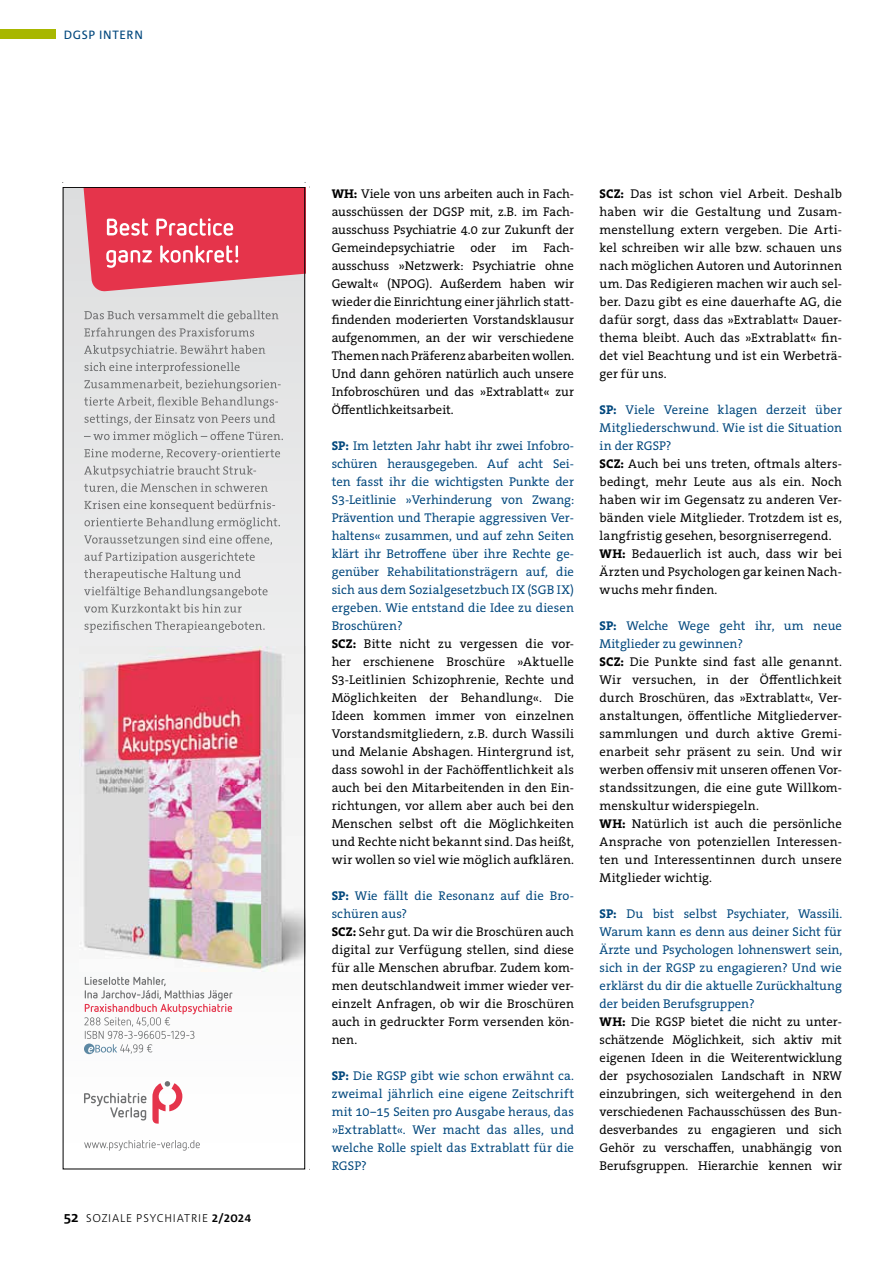
<style>
.page{position:relative;width:893px;height:1263px;background:#fff}
.page>*{position:absolute;margin:0;border:0;box-sizing:border-box;transform-origin:0 0}
.t1{font:12.75px/18px "The Serif Office";color:#000}
.t2{font:12.75px/18px "The Serif Office";letter-spacing:.005em;color:#00477d;text-align:justify}
.t3{font:12px "Corpid C1";letter-spacing:.055em;color:#00477d}
.t4{font:300 11.25px "Corpid C1";letter-spacing:.07em;color:#000}
.s1{font-weight:700;font-size:13.5px}
.s2{font-weight:700}
.s3{font-weight:700;color:#00477d}
.s4{color:#00477d}
</style>
<div class="page">
<div style="left:0;top:29px;width:55px;height:10px;background:#a8b700"></div>
<svg style="left:65px;top:189px;width:238px;height:962px"></svg>
<svg style="left:152px;top:1081px;width:30px;height:43px"></svg>
<svg style="left:84px;top:1093px;width:62px;height:27px"></svg>
<svg style="left:84px;top:1140px;width:116px;height:10px"></svg>
<img style="left:80px;top:646px;width:223px;height:325px">
<svg style="left:84px;top:310px;width:195px;height:12px"></svg>
<svg style="left:84px;top:328px;width:197px;height:63px"></svg>
<svg style="left:84px;top:397px;width:199px;height:63px"></svg>
<svg style="left:84px;top:466px;width:184px;height:28px"></svg>
<svg style="left:84px;top:500px;width:196px;height:29px"></svg>
<svg style="left:84px;top:535px;width:189px;height:63px"></svg>
<svg style="left:84px;top:604px;width:158px;height:9px"></svg>
<svg style="left:85px;top:621px;width:180px;height:12px"></svg>
<svg style="left:84px;top:977px;width:148px;height:77px"></svg>
<svg style="left:76px;top:182px;width:234px;height:110px"></svg>
<p class="t3" style="left:64px;top:27px;width:81px">DGSP INTERN</p>
<p class="t4" style="left:64px;top:1210px;width:189px"><span class="s1">52</span> SOZIALE PSYCHIATRIE <span class="s2">2/2024</span></p>
<p class="t1" style="left:332px;top:184px;width:244px;text-align:justify"><span class="s2">WH:</span> Viele von uns arbeiten auch in Fach&shy;ausschüssen der DGSP mit, z.B. im Fach&shy;ausschuss Psychiatrie 4.0 zur Zukunft der Gemeindepsychiatrie oder im Fach&shy;ausschuss »Netzwerk: Psychiatrie ohne Gewalt« (NPOG). Außerdem haben wir wieder die Einrichtung einer jährlich statt&shy;findenden moderierten Vorstandsklausur aufgenommen, an der wir verschiedene Themen nach Präferenz abarbeiten wollen.<br>Und dann gehören natürlich auch unsere Infobroschüren und das »Extrablatt« zur Öffentlichkeitsarbeit.</p>
<p class="t1" style="left:332px;top:436px;width:244px"><span class="s3">SP:</span> <span class="s4">Im letzten Jahr habt ihr zwei Infobro&shy;schüren herausgegeben. Auf acht Sei&shy;ten fasst ihr die wichtigsten Punkte der S3-Leitlinie »Verhinderung von Zwang:<br>Prävention und Therapie aggressiven Ver&shy;haltens« zusammen, und auf zehn Seiten klärt ihr Betroffene über ihre Rechte ge&shy;genüber Rehabilitationsträgern auf, die sich aus dem Sozialgesetzbuch IX (SGB IX) ergeben. Wie entstand die Idee zu diesen Broschüren?<br></span><span class="s2">SCZ:</span> Bitte nicht zu vergessen die vor&shy;her erschienene Broschüre »Aktuelle S3-Leitlinien Schizophrenie, Rechte und Möglichkeiten der Behandlung«. Die Ideen kommen immer von einzelnen Vorstandsmitgliedern, z.B. durch Wassili und Melanie Abshagen. Hintergrund ist, dass sowohl in der Fachöffentlichkeit als auch bei den Mitarbeitenden in den Ein&shy;richtungen, vor allem aber auch bei den Menschen selbst oft die Möglichkeiten und Rechte nicht bekannt sind. Das heißt, wir wollen so viel wie möglich aufklären.</p>
<p class="t1" style="left:332px;top:887px;width:244px"><span class="s3">SP:</span> <span class="s4">Wie fällt die Resonanz auf die Bro&shy;schüren aus?<br></span><span class="s2">SCZ:</span> Sehr gut. Da wir die Broschüren auch digital zur Verfügung stellen, sind diese für alle Menschen abrufbar. Zudem kom&shy;men deutschlandweit immer wieder ver&shy;einzelt Anfragen, ob wir die Broschüren auch in gedruckter Form versenden kön&shy;nen.</p>
<p class="t2" style="left:332px;top:1067px;width:244px"><span class="s2">SP:</span> Die RGSP gibt wie schon erwähnt ca. zweimal jährlich eine eigene Zeitschrift mit 10–15 Seiten pro Ausgabe heraus, das »Extrablatt«. Wer macht das alles, und welche Rolle spielt das Extrablatt für die RGSP?</p>
<p class="t1" style="left:600px;top:185px;width:244px;text-align:justify"><span class="s2">SCZ:</span> Das ist schon viel Arbeit. Deshalb haben wir die Gestaltung und Zusam&shy;menstellung extern vergeben. Die Arti&shy;kel schreiben wir alle bzw. schauen uns nach möglichen Autoren und Autorinnen um. Das Redigieren machen wir auch sel&shy;ber. Dazu gibt es eine dauerhafte AG, die dafür sorgt, dass das »Extrablatt« Dauer&shy;thema bleibt. Auch das »Extrablatt« fin&shy;det viel Beachtung und ist ein Werbeträ&shy;ger für uns.</p>
<p class="t1" style="left:600px;top:401px;width:244px"><span class="s3">SP:</span> <span class="s4">Viele Vereine klagen derzeit über Mitgliederschwund. Wie ist die Situation in der RGSP?<br></span><span class="s2">SCZ:</span> Auch bei uns treten, oftmals alters&shy;bedingt, mehr Leute aus als ein. Noch haben wir im Gegensatz zu anderen Ver&shy;bänden viele Mitglieder. Trotzdem ist es, langfristig gesehen, besorgniserregend.<br><span class="s2">WH:</span> Bedauerlich ist auch, dass wir bei Ärzten und Psychologen gar keinen Nach&shy;wuchs mehr finden.</p>
<p class="t1" style="left:600px;top:617px;width:244px"><span class="s3">SP:</span> <span class="s4">Welche Wege geht ihr, um neue Mitglieder zu gewinnen?<br></span><span class="s2">SCZ:</span> Die Punkte sind fast alle genannt.<br>Wir versuchen, in der Öffentlichkeit durch Broschüren, das »Extrablatt«, Ver&shy;anstaltungen, öffentliche Mitgliederver&shy;sammlungen und durch aktive Gremi&shy;enarbeit sehr präsent zu sein. Und wir werben offensiv mit unseren offenen Vor&shy;standssitzungen, die eine gute Willkom&shy;menskultur widerspiegeln.<br><span class="s2">WH:</span> Natürlich ist auch die persönliche Ansprache von potenziellen Interessen&shy;ten und Interessentinnen durch unsere Mitglieder wichtig.</p>
<p class="t1" style="left:600px;top:905px;width:244px"><span class="s3">SP:</span> <span class="s4">Du bist selbst Psychiater, Wassili.<br>Warum kann es denn aus deiner Sicht für Ärzte und Psychologen lohnenswert sein, sich in der RGSP zu engagieren? Und wie erklärst du dir die aktuelle Zurückhaltung der beiden Berufsgruppen?<br></span><span class="s2">WH:</span> Die RGSP bietet die nicht zu unter&shy;schätzende Möglichkeit, sich aktiv mit eigenen Ideen in die Weiterentwicklung der psychosozialen Landschaft in NRW einzubringen, sich weitergehend in den verschiedenen Fachausschüssen des Bun&shy;desverbandes zu engagieren und sich Gehör zu verschaffen, unabhängig von Berufsgruppen. Hierarchie kennen wir</p>
</div>
